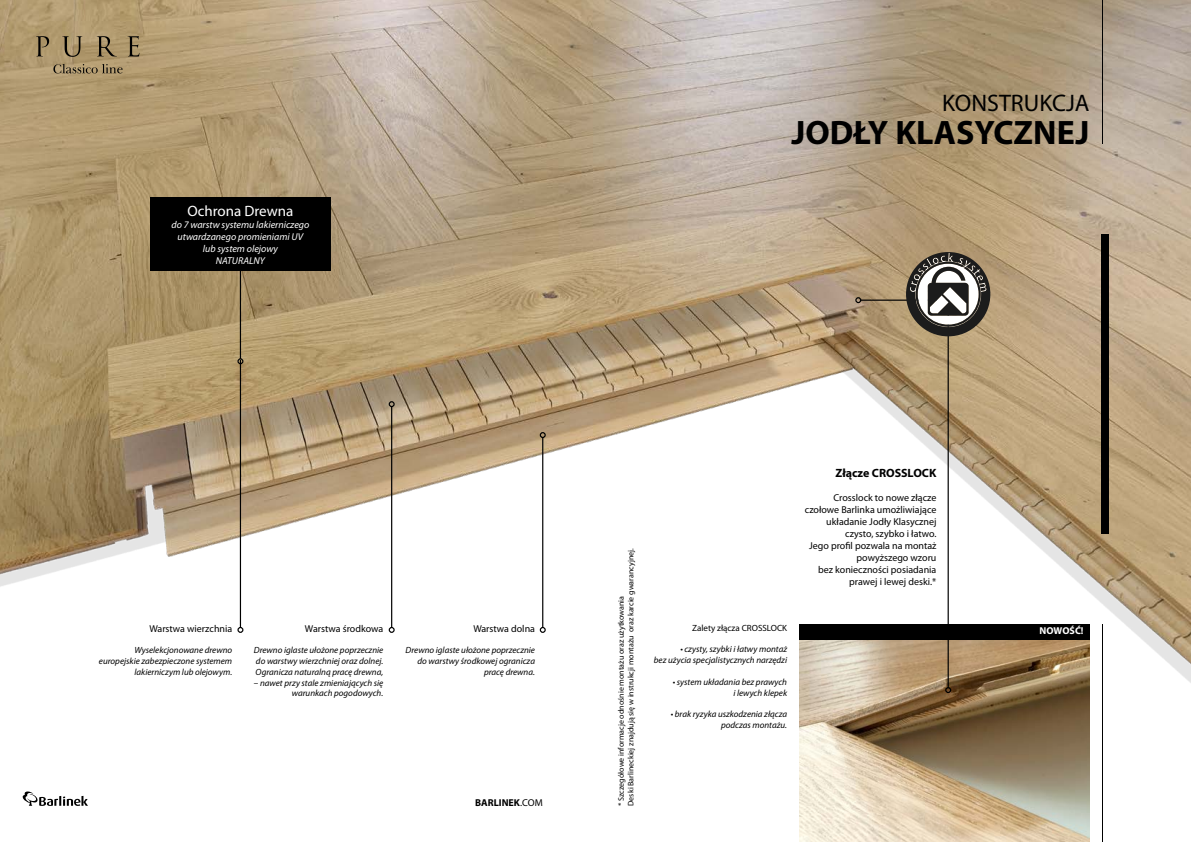
<style>
.page{position:relative;width:1191px;height:842px;background:#fff}
.page>*{position:absolute;margin:0;border:0;box-sizing:border-box;transform-origin:0 0}
.t1{font:700 34px "Myriad Pro";color:#000}
.t2{font:24px "Myriad Pro";color:#000}
.t3{font:15px "Myriad Pro";color:#fff}
.t4{font:700 12px "Myriad Pro";color:#000}
.t5{font:10px/12px "Myriad Pro";color:#000;text-align:right}
.t6{font:italic 10px/12px "Myriad Pro";color:#fff;text-align:center}
.t7{font:700 10px "Myriad Pro";color:#000}
.t8{font:700 10px "Myriad Pro";color:#fff}
.t9{font:italic 9px/10.8px "Myriad Pro";color:#000;text-align:right}
.t10{font:9px "Myriad Pro";color:#000}
.t11{font:8px/9.6px "Myriad Pro";color:#000}
.s1{font-weight:400}
</style>
<div class="page">
<img style="left:0;top:0;width:1191px;height:842px">
<svg style="left:23px;top:791px;width:65px;height:15px"></svg>
<hr style="left:240px;top:360px;width:1px;height:267px;background:#000">
<svg style="left:237px;top:627px;width:6px;height:6px"></svg>
<hr style="left:240px;top:264px;width:1px;height:95px;background:#000">
<svg style="left:237px;top:358px;width:6px;height:6px"></svg>
<hr style="left:391px;top:407px;width:1px;height:220px;background:#000">
<svg style="left:389px;top:401px;width:6px;height:6px"></svg>
<svg style="left:389px;top:627px;width:6px;height:6px"></svg>
<hr style="left:542px;top:437px;width:1px;height:190px;background:#000">
<svg style="left:540px;top:432px;width:6px;height:6px"></svg>
<svg style="left:540px;top:627px;width:6px;height:6px"></svg>
<div style="left:150px;top:197px;width:181px;height:74px;background:#000"></div>
<div style="left:1101px;top:234px;width:7px;height:299px;background:#000"></div>
<hr style="left:1101px;top:0;width:1px;height:144px;background:#000">
<hr style="left:1101px;top:624px;width:1px;height:218px;background:#000">
<div style="left:799px;top:624px;width:290px;height:66px;background:#000"></div>
<img style="left:799px;top:641px;width:290px;height:201px">
<hr style="left:947px;top:300px;width:1px;height:388px;background:#000">
<svg style="left:945px;top:687px;width:6px;height:6px"></svg>
<hr style="left:860px;top:300px;width:94px;height:1px;background:#000">
<svg style="left:855px;top:297px;width:6px;height:6px"></svg>
<svg style="left:906px;top:252px;width:84px;height:84px"></svg>
<svg style="left:36px;top:36px;width:103px;height:21px;background:#93805b"></svg>
<svg style="left:53px;top:64px;width:70px;height:9px"></svg>
<h3 class="t3" style="left:187px;top:201px;width:108px">Ochrona Drewna</h3>
<p class="t6" style="left:171px;top:218px;width:139px">do 7 warstw systemu lakierniczego utwardzanego promieniami UV lub system olejowy<br>NATURALNY</p>
<h2 class="t2" style="left:942px;top:88px;width:149px">KONSTRUKCJA</h2>
<h1 class="t1" style="left:791px;top:110px;width:300px">JODŁY KLASYCZNEJ</h1>
<p class="t5" style="left:149px;top:622px;width:84px">Warstwa wierzchnia</p>
<p class="t9" style="left:99px;top:645px;width:135px">Wyselekcjonowane drewno europejskie zabezpieczone systemem lakierniczym lub olejowym.</p>
<p class="t5" style="left:305px;top:622px;width:80px">Warstwa środkowa</p>
<p class="t9" style="left:254px;top:645px;width:131px;text-align:justify">Drewno iglaste ułożone poprzecznie do warstwy wierzchniej oraz dolnej.<br>Ogranicza naturalną pracę drewna,</p>
<p class="t9" style="left:254px;top:677px;width:131px">– nawet przy stale zmieniających się warunkach pogodowych.</p>
<p class="t5" style="left:473px;top:622px;width:63px">Warstwa dolna</p>
<p class="t9" style="left:405px;top:645px;width:131px">Drewno iglaste ułożone poprzecznie do warstwy środkowej ogranicza pracę drewna.</p>
<p class="t7" style="left:475px;top:796px;width:69px">BARLINEK<span class="s1">.COM</span></p>
<p class="t11" style="left:616px;top:806px;width:259px;rotate:-90deg">* Szczegółowe informacje odnośnie montażu oraz użytkowania<br>Deski Barlineckiej znajdują się w instrukcji montażu oraz karcie gwarancyjnej.</p>
<p class="t10" style="left:692px;top:622px;width:97px">Zalety złącza CROSSLOCK</p>
<p class="t9" style="left:654px;top:644px;width:135px">• czysty, szybki i łatwy montaż<br>bez użycia specjalistycznych narzędzi</p>
<p class="t9" style="left:673px;top:676px;width:116px">• system układania bez prawych i lewych klepek</p>
<p class="t9" style="left:671px;top:709px;width:118px">• brak ryzyka uszkodzenia złącza podczas montażu.</p>
<h3 class="t4" style="left:835px;top:465px;width:102px">Złącze CROSSLOCK</h3>
<p class="t5" style="left:805px;top:491px;width:133px">Crosslock to nowe złącze czołowe Barlinka umożliwiające układanie Jodły Klasycznej czysto, szybko i łatwo.<br>Jego profil pozwala na montaż powyższego wzoru<br>bez konieczności posiadania prawej i lewej deski.*</p>
<p class="t8" style="left:1039px;top:624px;width:45px">NOWOŚĆ!</p>
</div>
